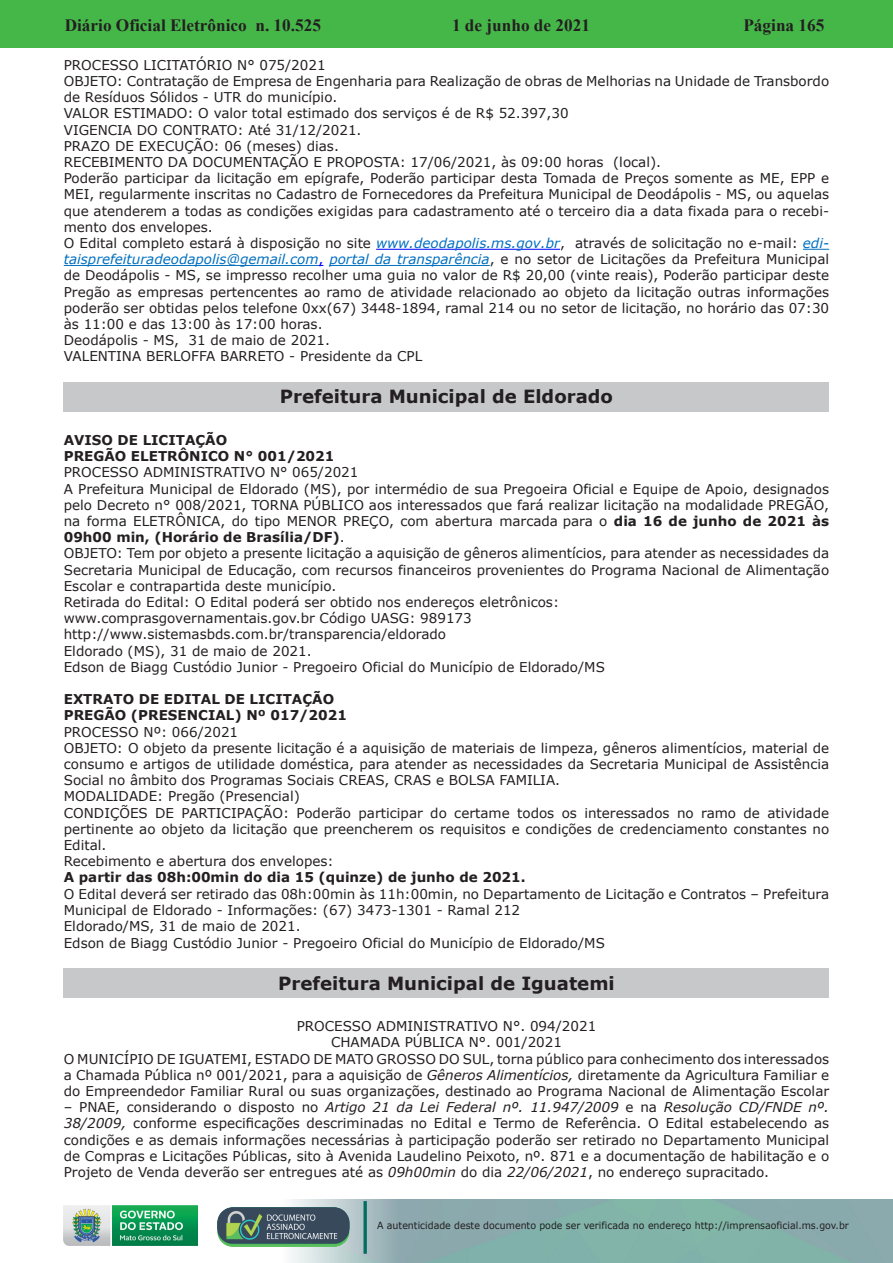
<style>
.page{position:relative;width:893px;height:1263px;background:#fff}
.page>*{position:absolute;margin:0;border:0;box-sizing:border-box;transform-origin:0 0}
.t1{font:700 18.15px "Verdana";color:#231f20}
.t2{font:700 17.25px "Times New Roman";color:#231f20}
.t3{font:13.5px/16.2px "Verdana";color:#231f20}
.t4{font:700 13.5px/16.2px "Verdana";color:#231f20}
.t5{font:9.9px "Verdana";color:#231f20;scale:.95 1}
.s1{font-style:italic;color:#0070c0}
.s2{color:#00f}
.s3{font-weight:700}
.s4{font-style:italic}
</style>
<div class="page">
<div style="left:0;top:0;width:893px;height:48px;background:#45b749"></div>
<img style="left:63px;top:1199px;width:830px;height:64px">
<img style="left:364px;top:1202px;width:2px;height:51px">
<img style="left:218px;top:1207px;width:132px;height:39px">
<img style="left:64px;top:1205px;width:134px;height:41px">
<hr style="left:376px;top:249px;width:184px;height:1px;background:#00f">
<svg style="left:803px;top:249px;width:26px;height:1px"></svg>
<hr style="left:64px;top:265px;width:254px;height:1px;background:#0070c0">
<hr style="left:329px;top:265px;width:161px;height:1px;background:#0070c0">
<div style="left:64px;top:382px;width:765px;height:30px;background:#c7c8ca"></div>
<div style="left:64px;top:968px;width:765px;height:30px;background:#c7c8ca"></div>
<p class="t2" style="left:65px;top:13px;width:258px">Diário Oficial Eletrônico n. 10.525</p>
<p class="t2" style="left:452px;top:13px;width:140px">1 de junho de 2021</p>
<p class="t2" style="left:743px;top:13px;width:82px">Página 165</p>
<p class="t3" style="left:64px;top:57px;width:767px">PROCESSO LICITATÓRIO N° 075/2021<br>OBJETO: Contratação de Empresa de Engenharia para Realização de obras de Melhorias na Unidade de Transbordo de Resíduos Sólidos - UTR do município.<br>VALOR ESTIMADO: O valor total estimado dos serviços é de R$ 52.397,30<br>VIGENCIA DO CONTRATO: Até 31/12/2021.<br>PRAZO DE EXECUÇÃO: 06 (meses) dias.<br>RECEBIMENTO DA DOCUMENTAÇÃO E PROPOSTA: 17/06/2021, às 09:00 horas (local).<br>Poderão participar da licitação em epígrafe, Poderão participar desta Tomada de Preços somente as ME, EPP e MEI, regularmente inscritas no Cadastro de Fornecedores da Prefeitura Municipal de Deodápolis - MS, ou aquelas que atenderem a todas as condições exigidas para cadastramento até o terceiro dia a data fixada para o recebi&shy;mento dos envelopes.<br>O Edital completo estará à disposição no site <span class="s1">www.deodapolis.ms.gov.br</span>, através de solicitação no e-mail: <span class="s1">edi&shy;taisprefeituradeodapolis@gemail.com</span><span class="s2">,</span> <span class="s1">portal da transparência</span>, e no setor de Licitações da Prefeitura Municipal de Deodápolis - MS, se impresso recolher uma guia no valor de R$ 20,00 (vinte reais), Poderão participar deste Pregão as empresas pertencentes ao ramo de atividade relacionado ao objeto da licitação outras informações poderão ser obtidas pelos telefone 0xx(67) 3448-1894, ramal 214 ou no setor de licitação, no horário das 07:30 às 11:00 e das 13:00 às 17:00 horas.<br>Deodápolis - MS, 31 de maio de 2021.<br>VALENTINA BERLOFFA BARRETO - Presidente da CPL</p>
<h1 class="t1" style="left:280px;top:384px;width:335px">Prefeitura Municipal de Eldorado</h1>
<p class="t4" style="left:64px;top:432px;width:272px">AVISO DE LICITAÇÃO<br>PREGÃO ELETRÔNICO N° 001/2021</p>
<p class="t3" style="left:64px;top:464px;width:767px">PROCESSO ADMINISTRATIVO N° 065/2021<br>A Prefeitura Municipal de Eldorado (MS), por intermédio de sua Pregoeira Oficial e Equipe de Apoio, designados pelo Decreto n° 008/2021, TORNA PÚBLICO aos interessados que fará realizar licitação na modalidade PREGÃO, na forma ELETRÔNICA, do tipo MENOR PREÇO, com abertura marcada para o <span class="s3">dia 16 de junho de 2021 às 09h00 min, (Horário de Brasília/DF)</span>.<br>OBJETO: Tem por objeto a presente licitação a aquisição de gêneros alimentícios, para atender as necessidades da Secretaria Municipal de Educação, com recursos financeiros provenientes do Programa Nacional de Alimentação Escolar e contrapartida deste município.<br>Retirada do Edital: O Edital poderá ser obtido nos endereços eletrônicos:<br>www.comprasgovernamentais.gov.br Código UASG: 989173 http://www.sistemasbds.com.br/transparencia/eldorado<br>Eldorado (MS), 31 de maio de 2021.<br>Edson de Biagg Custódio Junior - Pregoeiro Oficial do Município de Eldorado/MS</p>
<p class="t4" style="left:64px;top:691px;width:285px">EXTRATO DE EDITAL DE LICITAÇÃO<br>PREGÃO (PRESENCIAL) Nº 017/2021</p>
<p class="t3" style="left:64px;top:723px;width:767px">PROCESSO Nº: 066/2021<br>OBJETO: O objeto da presente licitação é a aquisição de materiais de limpeza, gêneros alimentícios, material de consumo e artigos de utilidade doméstica, para atender as necessidades da Secretaria Municipal de Assistência Social no âmbito dos Programas Sociais CREAS, CRAS e BOLSA FAMILIA.<br>MODALIDADE: Pregão (Presencial)<br>CONDIÇÕES DE PARTICIPAÇÃO: Poderão participar do certame todos os interessados no ramo de atividade pertinente ao objeto da licitação que preencherem os requisitos e condições de credenciamento constantes no Edital.<br>Recebimento e abertura dos envelopes:</p>
<p class="t4" style="left:64px;top:869px;width:463px">A partir das 08h:00min do dia 15 (quinze) de junho de 2021.</p>
<p class="t3" style="left:64px;top:885px;width:767px">O Edital deverá ser retirado das 08h:00min às 11h:00min, no Departamento de Licitação e Contratos – Prefeitura Municipal de Eldorado - Informações: (67) 3473-1301 - Ramal 212<br>Eldorado/MS, 31 de maio de 2021.<br>Edson de Biagg Custódio Junior - Pregoeiro Oficial do Município de Eldorado/MS</p>
<h1 class="t1" style="left:278px;top:970px;width:338px">Prefeitura Municipal de Iguatemi</h1>
<p class="t3" style="left:64px;top:1018px;width:767px;text-align:center">PROCESSO ADMINISTRATIVO N°. 094/2021<br>CHAMADA PÚBLICA N°. 001/2021<br>O MUNICÍPIO DE IGUATEMI, ESTADO DE MATO GROSSO DO SUL, torna público para conhecimento dos interessados a Chamada Pública nº 001/2021, para a aquisição de <span class="s4">Gêneros Alimentícios,</span> diretamente da Agricultura Familiar e do Empreendedor Familiar Rural ou suas organizações, destinado ao Programa Nacional de Alimentação Escolar</p>
<p class="t3" style="left:64px;top:1099px;width:767px;text-align:justify">– PNAE, considerando o disposto no <span class="s4">Artigo 21 da Lei Federal nº. 11.947/2009</span> e na <span class="s4">Resolução CD/FNDE nº.<br>38/2009,</span> conforme especificações descriminadas no Edital e Termo de Referência. O Edital estabelecendo as condições e as demais informações necessárias à participação poderão ser retirado no Departamento Municipal de Compras e Licitações Públicas, sito à Avenida Laudelino Peixoto, nº. 871 e a documentação de habilitação e o Projeto de Venda deverão ser entregues até as <span class="s4">09h00min</span> do dia <span class="s4">22/06/2021</span>, no endereço supracitado.</p>
<p class="t5" style="left:377px;top:1219px;width:498px">A autenticidade deste documento pode ser verificada no endereço http://imprensaoficial.ms.gov.br</p>
</div>
